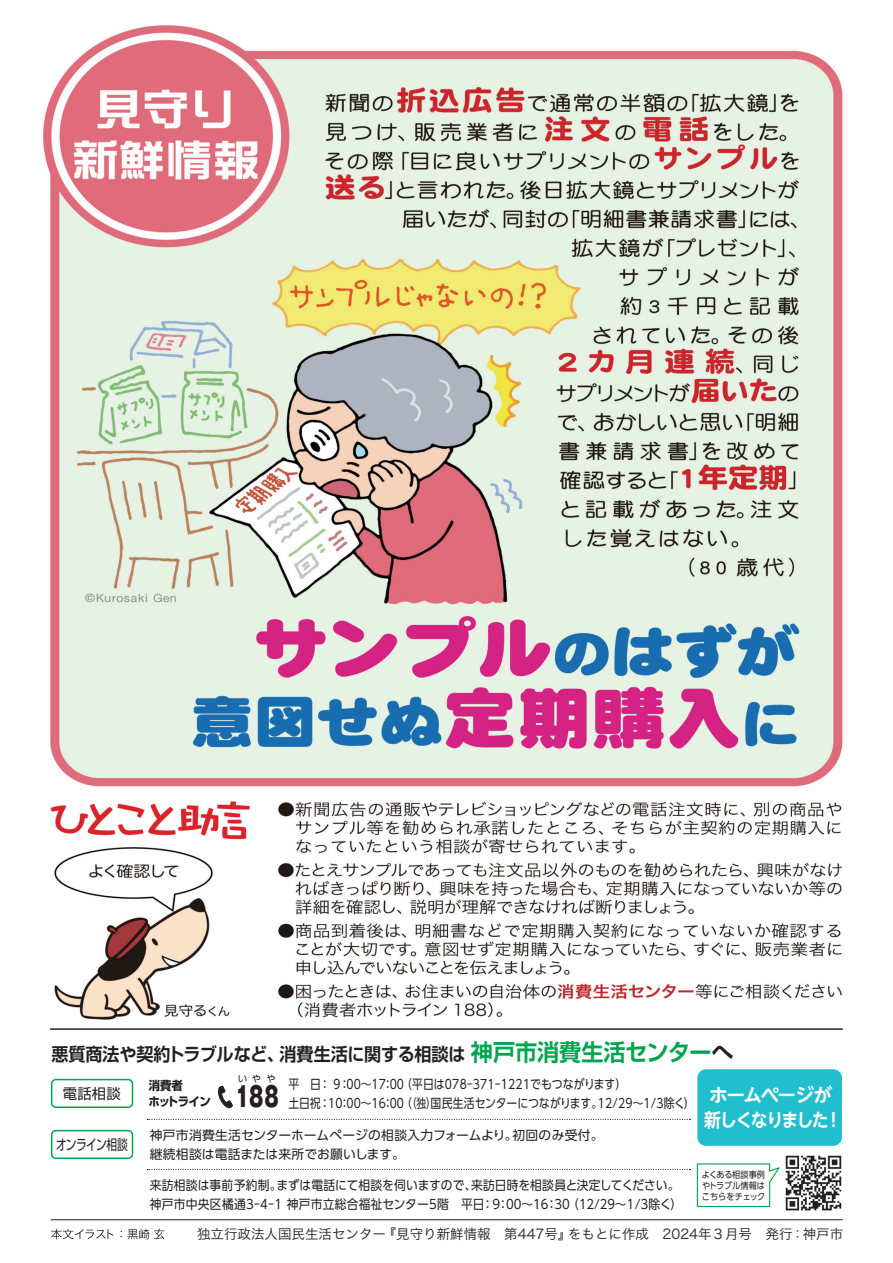
<style>
.page{position:relative;width:893px;height:1263px;background:#fff}
.page>*{position:absolute;margin:0;border:0;box-sizing:border-box;transform-origin:0 0}
.t1{font:800 27px "Gothic MB101 Pro";color:#231f20;scale:.7 1}
.t2{font:700 18.75px/25.5px "UD Shin Go NT Pro De";letter-spacing:-.08em;color:#fff}
.t3{font:700 18px "Shin Go Pro De";letter-spacing:-.005em;color:#231f20;scale:.95 1}
.t4{font:14.25px "Shin Go Pro";letter-spacing:-.06em;color:#231f20;scale:.75 1}
.t5{font:14.25px "Shin Go Pro";letter-spacing:-.035em;color:#231f20}
.t6{font:13.5px "Hira Kaku Pro W3";color:#231f20}
.t7{font:12.75px/19.5px "UD Shin Go Pro";letter-spacing:.01em;color:#231f20;scale:.92 1}
.t8{font:12.75px/19.5px "UD Shin Go Pro";letter-spacing:.01em;color:#231f20;scale:.85 1}
.t9{font:12.75px/19.5px "UD Shin Go Pro";letter-spacing:.01em;color:#231f20}
.t10{font:700 12px/16.5px "Shin Go Pro";letter-spacing:-.045em;color:#231f20;scale:.95 1}
.t11{font:9px/11.2px "UD Shin Go Pro";color:#231f20;text-align:justify;scale:.9 1}
.t12{font:9px "Shin Go Pro";color:#231f20}
.s1{font-size:23.25px;color:#00a54f}
.s2{font-size:23.25px}
</style>
<div class="page">
<img style="left:43px;top:25px;width:800px;height:995px">
<svg style="left:51px;top:1229px;width:63px;height:10px"></svg>
<svg style="left:128px;top:1229px;width:36px;height:10px"></svg>
<hr style="left:51px;top:1219px;width:792px;height:1px;background:#231f20">
<hr style="left:50px;top:1028px;width:793px;height:2px;background:#231f20">
<div style="left:51px;top:1079px;width:82px;height:29px;border:2px solid #00a54f;border-radius:4px"></div>
<div style="left:51px;top:1130px;width:82px;height:29px;border:2px solid #00a54f;border-radius:4px"></div>
<svg style="left:218px;top:1085px;width:15px;height:23px"></svg>
<svg style="left:696px;top:1163px;width:84px;height:44px"></svg>
<svg style="left:147px;top:1119px;width:543px;height:1px"></svg>
<svg style="left:147px;top:1169px;width:543px;height:1px"></svg>
<img style="left:785px;top:1155px;width:57px;height:56px">
<div style="left:697px;top:1069px;width:145px;height:77px;background:#21bece;border-radius:9px"></div>
<h3 class="t3" style="left:51px;top:1039px;width:720px">悪質商法や契約トラブルなど、消費生活に関する相談は<span class="s1">神戸市消費生活センター</span><span class="s2">へ</span></h3>
<p class="t10" style="left:149px;top:1076px;width:67px">消費者<br>ホットライン</p>
<p class="t12" style="left:238px;top:1071px;width:39px">いやや</p>
<p class="t8" style="left:289px;top:1074px;width:479px">平　日：９：00～17：00（平日は078-371-1221でもつながります）<br>土日祝：10：00～16：00（（独）国民生活センターにつながります。12/29～1/3除く）</p>
<p class="t9" style="left:150px;top:1125px;width:455px">神戸市消費生活センターホームページの相談入力フォームより。初回のみ受付。継続相談は電話または来所でお願いします。</p>
<p class="t7" style="left:150px;top:1175px;width:580px">来訪相談は事前予約制。まずは電話にて相談を伺いますので、来訪日時を相談員と決定してください。神戸市中央区橘通3-4-1 神戸市立総合福祉センター5階　平日：９：00～16：30（12/29～1/3除く）</p>
<p class="t11" style="left:702px;top:1168px;width:72px">よくある相談事例やトラブル情報はこちらをチェック</p>
<h1 class="t1" style="left:235px;top:1074px;width:64px">188</h1>
<h2 class="t2" style="left:704px;top:1081px;width:139px">ホームページが新しくなりました！</h2>
<p class="t5" style="left:63px;top:1082px;width:60px">電話相談</p>
<p class="t4" style="left:56px;top:1133px;width:97px">オンライン相談</p>
<p class="t6" style="left:197px;top:1222px;width:648px">独立行政法人国民生活センター『見守り新鮮情報　第447号』をもとに作成　2024年３月号　発行：神戸市</p>
</div>
